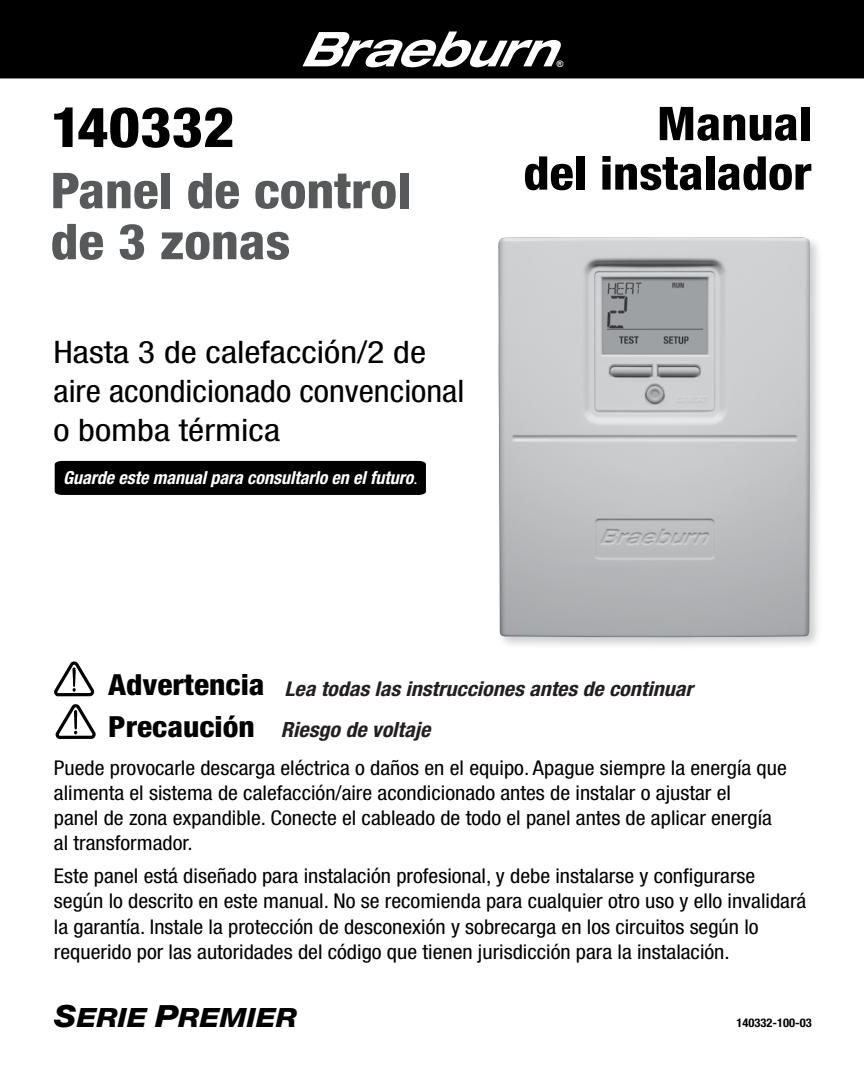
<style>
.page{position:relative;width:864px;height:1080px;background:#fff}
.page>*{position:absolute;margin:0;border:0;box-sizing:border-box;transform-origin:0 0}
.t1{font:800 condensed 55.8px "Helvetica Neue LT Std";color:#000;scale:1.08 1}
.t2{font:800 condensed 49.5px/51px "Helvetica Neue LT Std";color:#58595b;scale:1.08 1}
.t3{font:800 condensed 46.5px/49.5px "Helvetica Neue LT Std";color:#000;text-align:right;scale:1.08 1}
.t4{font:condensed 31.05px/39px "Helvetica Neue LT Std";color:#000;scale:1.17 1}
.t5{font:italic 800 26.55px "Helvetica Neue LT Std";color:#000;scale:1.1 1}
.t6{font:italic 700 condensed 21px "Helvetica Neue LT Std";color:#231f20;scale:1.05 1}
.t7{font:condensed 20.4px/25.2px "Helvetica Neue LT Std";color:#000;scale:1.08 1}
.t8{font:italic 700 condensed 20.4px "Helvetica Neue LT Std";color:#231f20;scale:1.08 1}
.t9{font:italic 700 condensed 18px "Helvetica Neue LT Std";color:#fff}
.t10{font:700 condensed 12px "Helvetica Neue LT Std";color:#000;scale:1.04 1}
.t11{font:700 8.85px "Arial";color:#fff}
.s1{font-family:"Minion Pro";font-weight:400;font-style:normal;font-stretch:normal}
.s2{font-weight:800;font-style:normal;font-size:29.1px;color:#000}
.s3{font-size:30.75px}
</style>
<div class="page">
<div style="left:0;top:0;width:864px;height:78px;background:#000"></div>
<svg style="left:302px;top:31px;width:261px;height:36px"></svg>
<svg style="left:54px;top:662px;width:40px;height:35px"></svg>
<svg style="left:55px;top:704px;width:41px;height:35px"></svg>
<div style="left:54px;top:460px;width:372px;height:35px;background:#000"></div>
<div style="left:495px;top:234px;width:328px;height:416px;background:#000;opacity:.2"></div>
<img style="left:499px;top:237px;width:311px;height:400px">
<h1 class="t1" style="left:51px;top:93px;width:172px">140332</h1>
<h2 class="t2" style="left:51px;top:164px;width:335px">Panel de control de 3 zonas</h2>
<h3 class="t4" style="left:54px;top:332px;width:353px">Hasta 3 de calefacción/2 de aire acondicionado convencional o bomba térmica</h3>
<p class="t9" style="left:63px;top:467px;width:356px">Guarde este manual para consultarlo en el futuro<span class="s1">.</span></p>
<p class="t11" style="left:557px;top:58px;width:8px">®</p>
<h3 class="t3" style="left:523px;top:98px;width:269px">Manual<br>del instalador</h3>
<p class="t8" style="left:108px;top:676px;width:543px"><span class="s2">Advertencia</span> Lea todas las instrucciones antes de continuar</p>
<p class="t6" style="left:108px;top:717px;width:308px"><span class="s2">Precaución</span> Riesgo de voltaje</p>
<p class="t7" style="left:54px;top:755px;width:680px">Puede provocarle descarga eléctrica o daños en el equipo. Apague siempre la energía que alimenta el sistema de calefacción/aire acondicionado antes de instalar o ajustar el<br>panel de zona expandible. Conecte el cableado de todo el panel antes de aplicar energía al transformador.</p>
<p class="t7" style="left:54px;top:863px;width:698px">Este panel está diseñado para instalación profesional, y debe instalarse y configurarse según lo descrito en este manual. No se recomienda para cualquier otro uso y ello invalidará la garantía. Instale la protección de desconexión y sobrecarga en los circuitos según lo requerido por las autoridades del código que tienen jurisdicción para la instalación.</p>
<h3 class="t5" style="left:54px;top:1001px;width:222px"><span class="s3">S</span>ERIE <span class="s3">P</span>REMIER</h3>
<p class="t10" style="left:737px;top:1015px;width:74px">140332-100-03</p>
</div>
